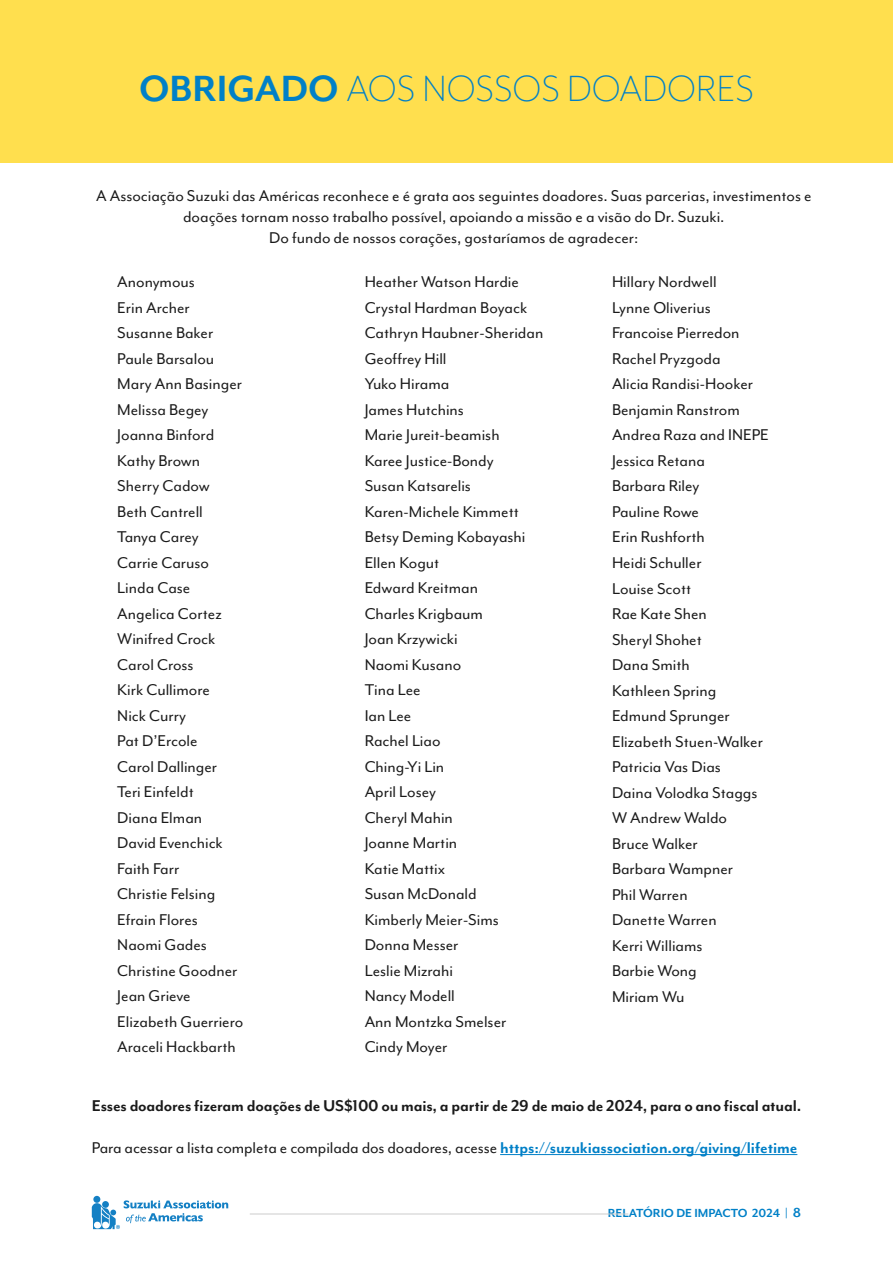
<style>
.page{position:relative;width:893px;height:1263px;background:#fff}
.page>*{position:absolute;margin:0;border:0;box-sizing:border-box;transform-origin:0 0}
.t1{font:300 42px "Mr Eaves Mod OT";color:#0080c7}
.t2{font:18px/25.5px "Mr Eaves Mod OT";color:#1a1a1a}
.t3{font:700 18px "Mr Eaves Mod OT";letter-spacing:-.01em;color:#1a1a1a}
.t4{font:700 13.5px "Mr Eaves Mod OT";color:#0080c7}
.s1{font-weight:700}
.s2{font-weight:700;color:#0080c7}
.s3{font-size:15px}
</style>
<div class="page">
<hr style="left:250px;top:1214px;width:378px;height:1px;background:#ccc">
<div style="left:93px;top:1196px;width:7px;height:7px;background:#1480c4;border-radius:50%"></div>
<svg style="left:92px;top:1200px;width:136px;height:29px"></svg>
<hr style="left:500px;top:1154px;width:297px;height:1px;background:#0080c7">
<div style="left:0;top:0;width:893px;height:162px;background:#ffdf4e"></div>
<h1 class="t1" style="left:139px;top:66px;width:616px"><span class="s1">OBRIGADO</span> AOS NOSSOS DOADORES</h1>
<p class="t2" style="left:96px;top:185px;width:717px;line-height:21px;text-align:center">A Associação Suzuki das Américas reconhece e é grata aos seguintes doadores. Suas parcerias, investimentos e doações tornam nosso trabalho possível, apoiando a missão e a visão do Dr. Suzuki.<br>Do fundo de nossos corações, gostaríamos de agradecer:</p>
<p class="t2" style="left:117px;top:269px;width:127px">Anonymous<br>Erin Archer<br>Susanne Baker<br>Paule Barsalou<br>Mary Ann Basinger<br>Melissa Begey<br>Joanna Binford<br>Kathy Brown<br>Sherry Cadow<br>Beth Cantrell<br>Tanya Carey<br>Carrie Caruso<br>Linda Case<br>Angelica Cortez<br>Winifred Crock<br>Carol Cross<br>Kirk Cullimore<br>Nick Curry<br>Pat D’Ercole<br>Carol Dallinger<br>Teri Einfeldt<br>Diana Elman<br>David Evenchick<br>Faith Farr<br>Christie Felsing<br>Efrain Flores<br>Naomi Gades<br>Christine Goodner<br>Jean Grieve<br>Elizabeth Guerriero<br>Araceli Hackbarth</p>
<p class="t2" style="left:365px;top:269px;width:180px">Heather Watson Hardie<br>Crystal Hardman Boyack<br>Cathryn Haubner-Sheridan<br>Geoffrey Hill<br>Yuko Hirama<br>James Hutchins<br>Marie Jureit-beamish<br>Karee Justice-Bondy<br>Susan Katsarelis<br>Karen-Michele Kimmett<br>Betsy Deming Kobayashi<br>Ellen Kogut<br>Edward Kreitman<br>Charles Krigbaum<br>Joan Krzywicki<br>Naomi Kusano<br>Tina Lee<br>Ian Lee<br>Rachel Liao<br>Ching-Yi Lin<br>April Losey<br>Cheryl Mahin<br>Joanne Martin<br>Katie Mattix<br>Susan McDonald<br>Kimberly Meier-Sims<br>Donna Messer<br>Leslie Mizrahi<br>Nancy Modell<br>Ann Montzka Smelser<br>Cindy Moyer</p>
<p class="t2" style="left:612px;top:269px;width:158px">Hillary Nordwell<br>Lynne Oliverius<br>Francoise Pierredon<br>Rachel Pryzgoda<br>Alicia Randisi-Hooker<br>Benjamin Ranstrom<br>Andrea Raza and INEPE<br>Jessica Retana<br>Barbara Riley<br>Pauline Rowe<br>Erin Rushforth<br>Heidi Schuller<br>Louise Scott<br>Rae Kate Shen<br>Sheryl Shohet<br>Dana Smith<br>Kathleen Spring<br>Edmund Sprunger<br>Elizabeth Stuen-Walker<br>Patricia Vas Dias<br>Daina Volodka Staggs<br>W Andrew Waldo<br>Bruce Walker<br>Barbara Wampner<br>Phil Warren<br>Danette Warren<br>Kerri Williams<br>Barbie Wong<br>Miriam Wu</p>
<p class="t3" style="left:92px;top:1095px;width:711px">Esses doadores fizeram doações de US$100 ou mais, a partir de 29 de maio de 2024, para o ano fiscal atual.</p>
<p class="t2" style="left:92px;top:1134px;width:707px">Para acessar a lista completa e compilada dos doadores, acesse <span class="s2">https://suzukiassociation.org/giving/lifetime</span></p>
<p class="t4" style="left:608px;top:1205px;width:195px">RELATÓRIO DE IMPACTO 2024 | <span class="s3">8</span></p>
</div>
